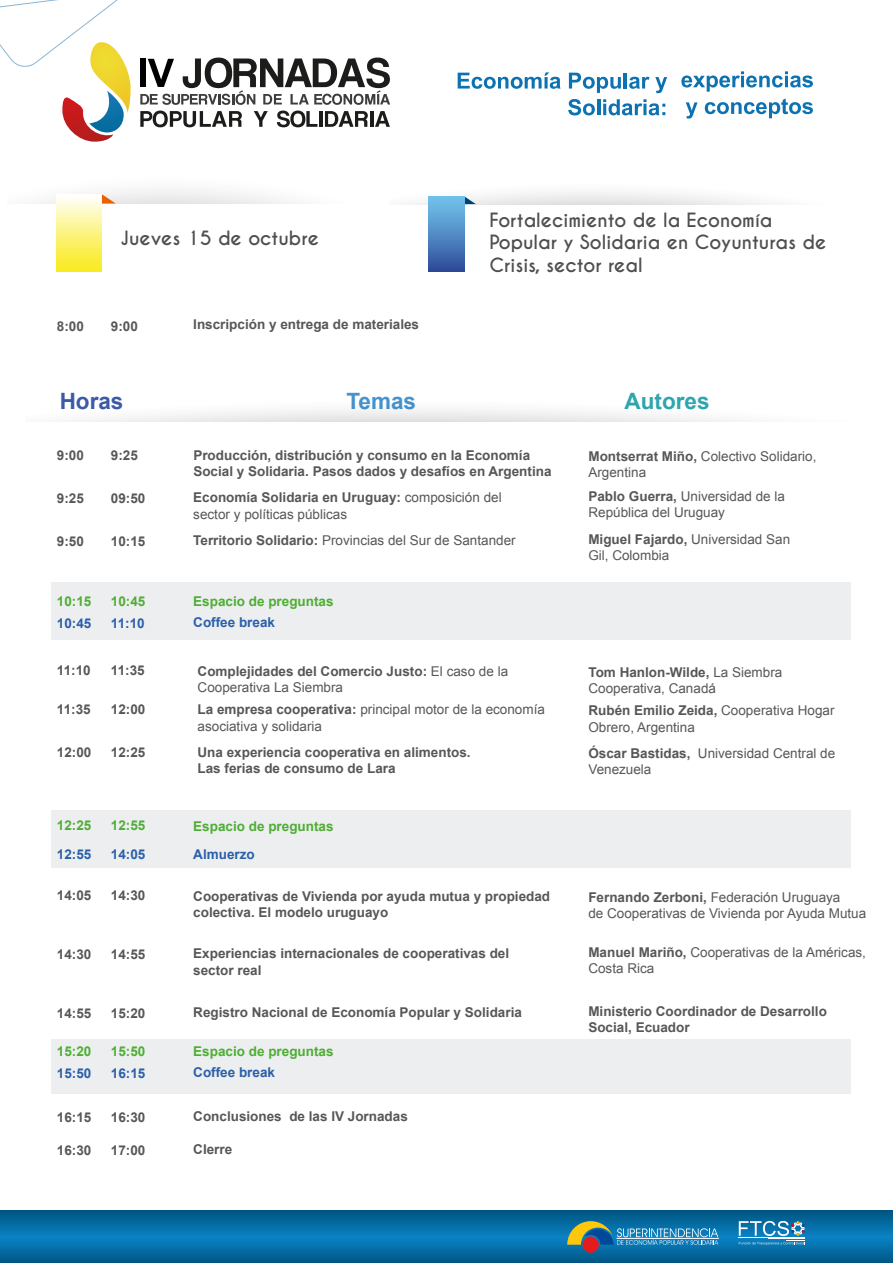
<style>
.page{position:relative;width:893px;height:1263px;background:#fff}
.page>*{position:absolute;margin:0;border:0;box-sizing:border-box;transform-origin:0 0}
.t1{font:700 22.5px "Arial";color:#2da6ad}
.t2{font:700 22.5px "Arial";color:#3c5ba6}
.t3{font:700 22.5px "Arial";color:#4594d0}
.t4{font:700 18.45px/22px "Caviar Dreams";color:#4f4e50}
.t5{font:700 13.5px/16.2px "Arial";color:#575756}
.t6{font:13.5px/16.2px "Arial";color:#575756}
.t7{font:700 13.5px "Arial";color:#4eae33}
.t8{font:700 13.5px "Arial";color:#2a5faa}
.s1{font-weight:700}
.s2{font-weight:400}
</style>
<div class="page">
<svg style="left:0;top:1210px;width:893px;height:53px;background:#046aa0"></svg>
<hr style="left:616px;top:1238px;width:103px;height:1px;background:#fff">
<svg style="left:567px;top:1221px;width:151px;height:24px;background:#468fa6"></svg>
<div style="left:582px;top:1236px;width:17px;height:17px;background:#e31b1f;border-radius:50%"></div>
<svg style="left:739px;top:1221px;width:67px;height:24px"></svg>
<div style="left:51px;top:810px;width:799px;height:58px;background:#edeef0"></div>
<div style="left:51px;top:582px;width:799px;height:58px;background:#edeef0"></div>
<div style="left:51px;top:1039px;width:799px;height:55px;background:#edeef0"></div>
<svg style="left:458px;top:72px;width:103px;height:17px"></svg>
<svg style="left:569px;top:73px;width:52px;height:20px"></svg>
<hr style="left:624px;top:73px;width:3px;height:16px;background:#0d72b1">
<svg style="left:629px;top:77px;width:20px;height:12px"></svg>
<svg style="left:655px;top:77px;width:12px;height:16px"></svg>
<svg style="left:568px;top:99px;width:27px;height:16px"></svg>
<hr style="left:597px;top:99px;width:3px;height:16px;background:#0d72b1">
<svg style="left:603px;top:99px;width:62px;height:16px"></svg>
<svg style="left:681px;top:71px;width:132px;height:21px"></svg>
<svg style="left:686px;top:102px;width:12px;height:17px"></svg>
<svg style="left:705px;top:98px;width:108px;height:20px"></svg>
<svg style="left:0;top:0;width:390px;height:142px"></svg>
<div style="left:8px;top:172px;width:347px;height:32px;background:linear-gradient(to bottom,#fff,#f2f2f2)"></div>
<div style="left:57px;top:195px;width:45px;height:76px;background:linear-gradient(to bottom,#fffef7,#f9ea1b)"></div>
<svg style="left:102px;top:194px;width:14px;height:10px"></svg>
<svg style="left:419px;top:192px;width:344px;height:12px"></svg>
<svg style="left:73px;top:410px;width:667px;height:12px"></svg>
<div style="left:429px;top:196px;width:36px;height:75px;background:linear-gradient(to bottom,#74c8ef,#2f4e9c)"></div>
<svg style="left:465px;top:197px;width:11px;height:7px"></svg>
<h2 class="t4" style="left:121px;top:228px;width:200px">Jueves 15 de octubre</h2>
<p class="t5" style="left:57px;top:318px;width:29px">8:00</p>
<p class="t5" style="left:111px;top:318px;width:29px">9:00</p>
<p class="t5" style="left:193px;top:317px;width:227px">Inscripción y entrega de materiales</p>
<h2 class="t4" style="left:489px;top:210px;width:339px">Fortalecimiento de la Economía<br>Popular y Solidaria en Coyunturas de<br>Crisis, sector real</h2>
<h1 class="t2" style="left:60px;top:386px;width:65px">Horas</h1>
<h1 class="t3" style="left:346px;top:386px;width:71px">Temas</h1>
<h1 class="t1" style="left:624px;top:386px;width:87px">Autores</h1>
<p class="t5" style="left:57px;top:447px;width:29px">9:00</p>
<p class="t5" style="left:111px;top:447px;width:29px">9:25</p>
<p class="t5" style="left:193px;top:448px;width:360px">Producción, distribución y consumo en la Economía<br>Social y Solidaria. Pasos dados y desafíos en Argentina</p>
<p class="t5" style="left:57px;top:491px;width:29px">9:25</p>
<p class="t5" style="left:111px;top:491px;width:36px">09:50</p>
<p class="t6" style="left:193px;top:490px;width:310px"><span class="s1">Economía Solidaria en Uruguay:</span> composición del sector y políticas públicas</p>
<p class="t5" style="left:57px;top:534px;width:29px">9:50</p>
<p class="t5" style="left:111px;top:534px;width:36px">10:15</p>
<p class="t6" style="left:193px;top:533px;width:324px"><span class="s1">Territorio Solidario:</span> Provincias del Sur de Santander</p>
<p class="t7" style="left:57px;top:592px;width:36px">10:15</p>
<p class="t7" style="left:111px;top:592px;width:36px">10:45</p>
<p class="t7" style="left:193px;top:592px;width:142px">Espacio de preguntas</p>
<p class="t8" style="left:57px;top:614px;width:36px">10:45</p>
<p class="t8" style="left:111px;top:614px;width:35px">11:10</p>
<p class="t8" style="left:193px;top:613px;width:83px">Coffee break</p>
<p class="t5" style="left:57px;top:663px;width:35px">11:10</p>
<p class="t5" style="left:111px;top:663px;width:35px">11:35</p>
<p class="t5" style="left:198px;top:663px;width:312px">Complejidades del Comercio Justo: <span class="s2">El caso de la<br>Cooperativa La Siembra</span></p>
<p class="t5" style="left:57px;top:701px;width:35px">11:35</p>
<p class="t5" style="left:111px;top:701px;width:36px">12:00</p>
<p class="t6" style="left:198px;top:702px;width:349px"><span class="s1">La empresa cooperativa:</span> principal motor de la economía asociativa y solidaria</p>
<p class="t5" style="left:57px;top:744px;width:36px">12:00</p>
<p class="t5" style="left:111px;top:744px;width:36px">12:25</p>
<p class="t5" style="left:198px;top:745px;width:275px">Una experiencia cooperativa en alimentos.<br>Las ferias de consumo de Lara</p>
<p class="t7" style="left:57px;top:817px;width:36px">12:25</p>
<p class="t7" style="left:111px;top:817px;width:36px">12:55</p>
<p class="t7" style="left:193px;top:817px;width:142px">Espacio de preguntas</p>
<p class="t8" style="left:57px;top:845px;width:36px">12:55</p>
<p class="t8" style="left:111px;top:845px;width:36px">14:05</p>
<p class="t8" style="left:193px;top:845px;width:63px">Almuerzo</p>
<p class="t5" style="left:57px;top:888px;width:36px">14:05</p>
<p class="t5" style="left:111px;top:888px;width:36px">14:30</p>
<p class="t5" style="left:193px;top:888px;width:358px">Cooperativas de Vivienda por ayuda mutua y propiedad colectiva. El modelo uruguayo</p>
<p class="t5" style="left:57px;top:947px;width:36px">14:30</p>
<p class="t5" style="left:111px;top:947px;width:36px">14:55</p>
<p class="t5" style="left:193px;top:946px;width:317px">Experiencias internacionales de cooperativas del sector real</p>
<p class="t5" style="left:57px;top:1005px;width:36px">14:55</p>
<p class="t5" style="left:111px;top:1005px;width:36px">15:20</p>
<p class="t5" style="left:193px;top:1004px;width:330px">Registro Nacional de Economía Popular y Solidaria</p>
<p class="t7" style="left:57px;top:1042px;width:36px">15:20</p>
<p class="t7" style="left:111px;top:1042px;width:36px">15:50</p>
<p class="t7" style="left:193px;top:1042px;width:142px">Espacio de preguntas</p>
<p class="t8" style="left:57px;top:1064px;width:36px">15:50</p>
<p class="t8" style="left:111px;top:1064px;width:36px">16:15</p>
<p class="t8" style="left:193px;top:1063px;width:83px">Coffee break</p>
<p class="t5" style="left:57px;top:1109px;width:36px">16:15</p>
<p class="t5" style="left:111px;top:1109px;width:36px">16:30</p>
<p class="t5" style="left:193px;top:1108px;width:216px">Conclusiones de las IV Jornadas</p>
<p class="t5" style="left:57px;top:1143px;width:36px">16:30</p>
<p class="t5" style="left:111px;top:1143px;width:36px">17:00</p>
<p class="t5" style="left:193px;top:1142px;width:41px">CIerre</p>
<p class="t6" style="left:588px;top:448px;width:230px"><span class="s1">Montserrat Miño,</span> Colectivo Solidario,<br>Argentina</p>
<p class="t6" style="left:588px;top:488px;width:198px"><span class="s1">Pablo Guerra,</span> Universidad de la<br>República del Uruguay</p>
<p class="t6" style="left:588px;top:531px;width:203px"><span class="s1">Miguel Fajardo,</span> Universidad San<br>Gil, Colombia</p>
<p class="t6" style="left:588px;top:664px;width:195px"><span class="s1">Tom Hanlon-Wilde,</span> La Siembra<br>Cooperativa, Canadá</p>
<p class="t6" style="left:588px;top:703px;width:248px"><span class="s1">Rubén Emilio Zeida,</span> Cooperativa Hogar<br>Obrero, Argentina</p>
<p class="t6" style="left:588px;top:745px;width:248px"><span class="s1">Óscar Bastidas,</span> Universidad Central de<br>Venezuela</p>
<p class="t6" style="left:588px;top:889px;width:279px"><span class="s1">Fernando Zerboni,</span> Federación Uruguaya<br>de Cooperativas de Vivienda por Ayuda Mutua</p>
<p class="t6" style="left:588px;top:944px;width:279px"><span class="s1">Manuel Mariño,</span> Cooperativas de la Américas,<br>Costa Rica</p>
<p class="t5" style="left:588px;top:1003px;width:240px">Ministerio Coordinador de Desarrollo<br>Social, Ecuador</p>
</div>
